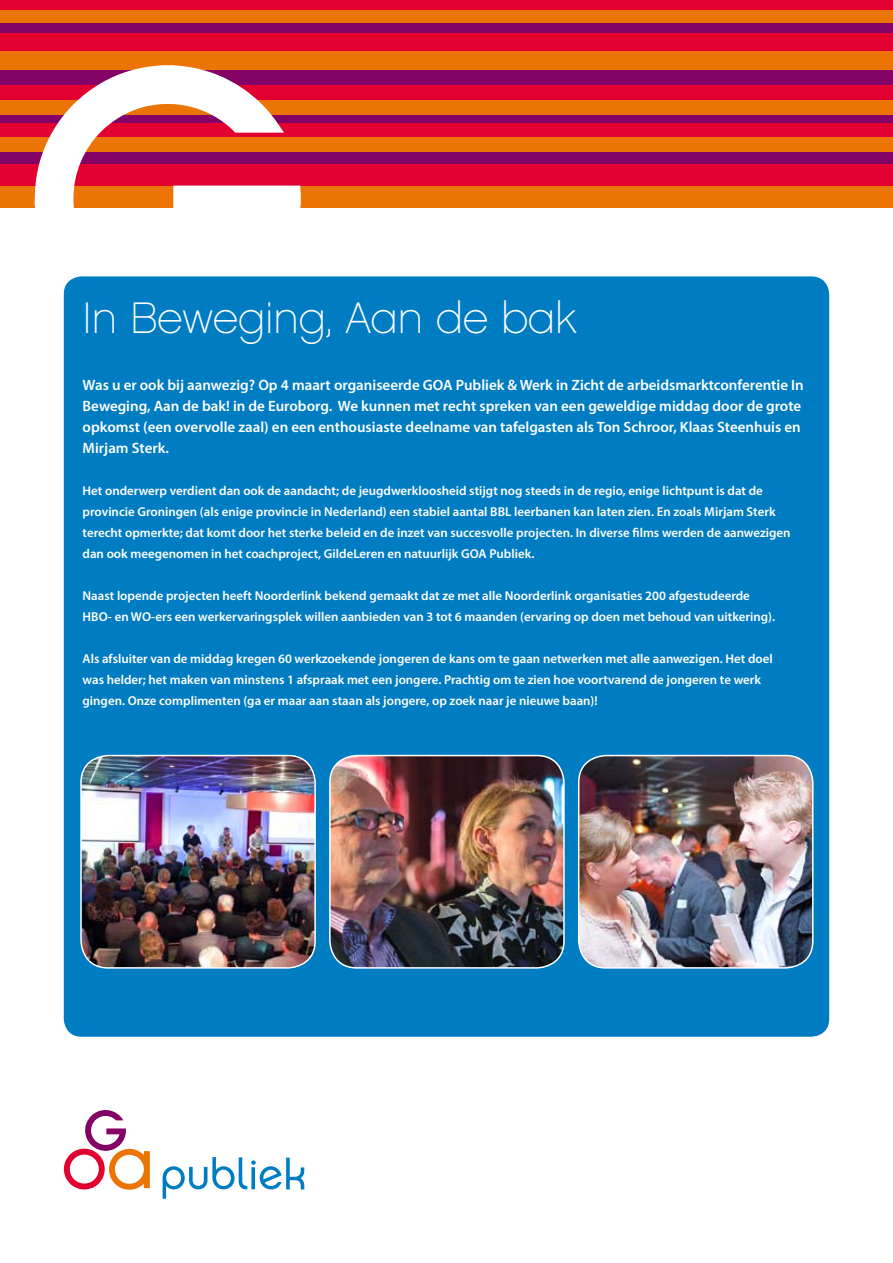
<style>
.page{position:relative;width:893px;height:1263px;background:#fff}
.page>*{position:absolute;margin:0;border:0;box-sizing:border-box;transform-origin:0 0}
.t1{font:44.1px "Chalet Paris Nineteen Eighty";color:#fff}
.t2{font:600 15px/21px "Myriad Pro";color:#fff}
.t3{font:600 12.9px/21px "Myriad Pro";color:#fff}
</style>
<div class="page">
<div style="left:0;top:152px;width:893px;height:14px;background:#840265"></div>
<div style="left:0;top:164px;width:893px;height:22px;background:#e20031"></div>
<div style="left:0;top:186px;width:893px;height:21px;background:#ec7405"></div>
<div style="left:0;top:114px;width:893px;height:10px;background:#840265"></div>
<div style="left:0;top:123px;width:893px;height:14px;background:#e20031"></div>
<div style="left:0;top:137px;width:893px;height:15px;background:#ec7405"></div>
<div style="left:0;top:69px;width:893px;height:17px;background:#840265"></div>
<div style="left:0;top:85px;width:893px;height:15px;background:#e20031"></div>
<div style="left:0;top:100px;width:893px;height:14px;background:#ec7405"></div>
<div style="left:0;top:23px;width:893px;height:11px;background:#840265"></div>
<div style="left:0;top:33px;width:893px;height:18px;background:#e20031"></div>
<div style="left:0;top:51px;width:893px;height:18px;background:#ec7405"></div>
<div style="left:0;top:0;width:893px;height:11px;background:#e20031"></div>
<div style="left:0;top:11px;width:893px;height:12px;background:#ec7405"></div>
<svg style="left:63px;top:331px;width:1px;height:252px"></svg>
<svg style="left:35px;top:65px;width:266px;height:266px;fill:#fff"></svg>
<svg style="left:64px;top:1110px;width:86px;height:80px"></svg>
<svg style="left:163px;top:1157px;width:141px;height:42px"></svg>
<div style="left:64px;top:276px;width:765px;height:761px;background:#007cc2;border-radius:18px"></div>
<img style="left:81px;top:755px;width:234px;height:212px">
<div style="left:80px;top:755px;width:236px;height:214px;border:2px solid #fff;border-radius:27px"></div>
<img style="left:330px;top:755px;width:233px;height:212px">
<div style="left:329px;top:755px;width:236px;height:214px;border:2px solid #fff;border-radius:27px"></div>
<img style="left:579px;top:755px;width:234px;height:213px">
<div style="left:578px;top:755px;width:235px;height:214px;border:2px solid #fff;border-radius:27px"></div>
<h1 class="t1" style="left:83px;top:292px;width:496px">In Beweging, Aan de bak</h1>
<p class="t2" style="left:83px;top:374px;width:723px">Was u er ook bij aanwezig? Op 4 maart organiseerde GOA Publiek &amp; Werk in Zicht de arbeidsmarktconferentie In Beweging, Aan de bak! in de Euroborg. We kunnen met recht spreken van een geweldige middag door de grote opkomst (een overvolle zaal) en een enthousiaste deelname van tafelgasten als Ton Schroor, Klaas Steenhuis en Mirjam Sterk.</p>
<p class="t3" style="left:83px;top:480px;width:710px">Het onderwerp verdient dan ook de aandacht; de jeugdwerkloosheid stijgt nog steeds in de regio, enige lichtpunt is dat de provincie Groningen (als enige provincie in Nederland) een stabiel aantal BBL leerbanen kan laten zien. En zoals Mirjam Sterk terecht opmerkte; dat komt door het sterke beleid en de inzet van succesvolle projecten. In diverse films werden de aanwezigen dan ook meegenomen in het coachproject, GildeLeren en natuurlijk GOA Publiek.</p>
<p class="t3" style="left:83px;top:585px;width:694px">Naast lopende projecten heeft Noorderlink bekend gemaakt dat ze met alle Noorderlink organisaties 200 afgestudeerde<br>HBO- en WO-ers een werkervaringsplek willen aanbieden van 3 tot 6 maanden (ervaring op doen met behoud van uitkering).</p>
<p class="t3" style="left:83px;top:648px;width:692px">Als afsluiter van de middag kregen 60 werkzoekende jongeren de kans om te gaan netwerken met alle aanwezigen. Het doel was helder; het maken van minstens 1 afspraak met een jongere. Prachtig om te zien hoe voortvarend de jongeren te werk gingen. Onze complimenten (ga er maar aan staan als jongere, op zoek naar je nieuwe baan)!</p>
</div>
